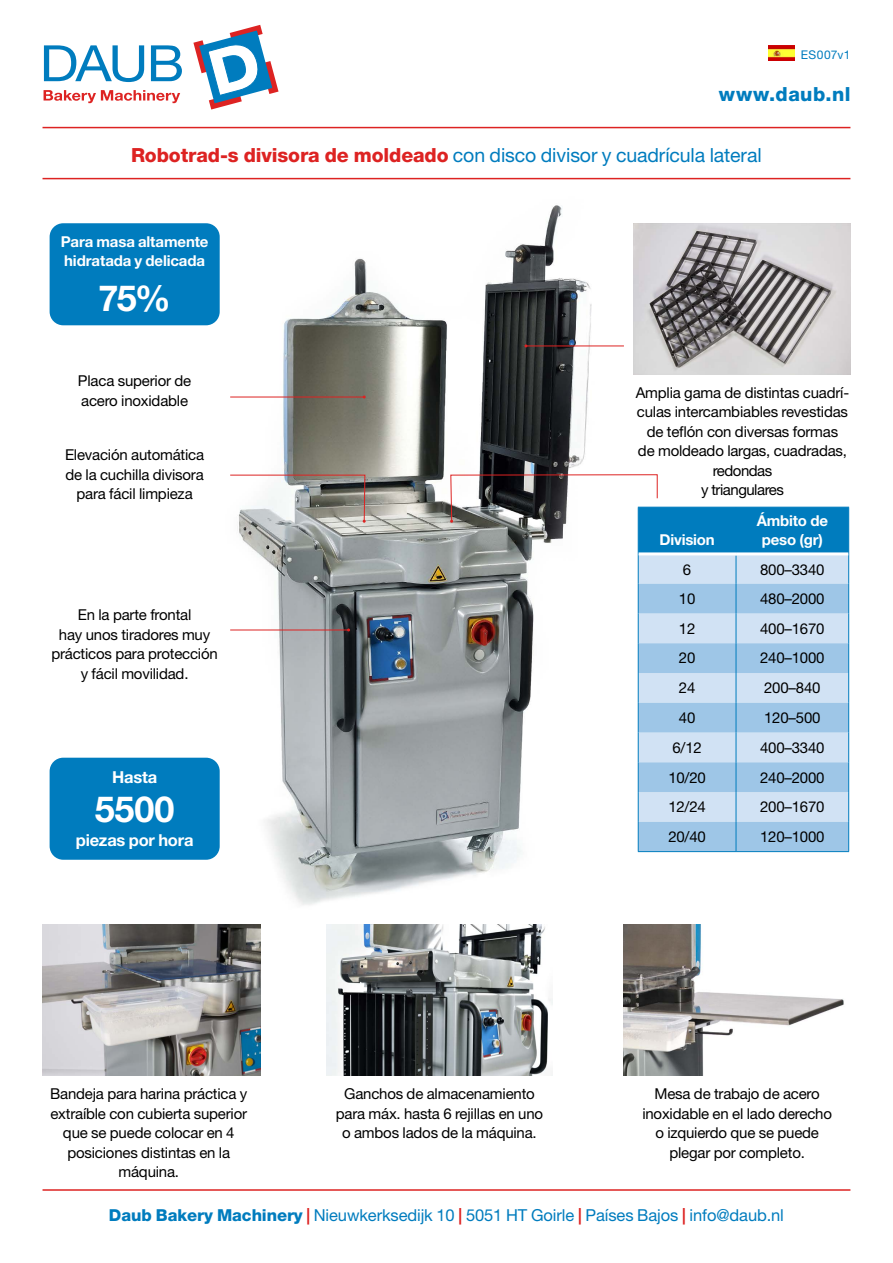
<style>
.page{position:relative;width:893px;height:1263px;background:#fff}
.page>*{position:absolute;margin:0;border:0;box-sizing:border-box;transform-origin:0 0}
.t1{font:700 36px "Helvetica Neue LT Std";letter-spacing:-.005em;color:#fff}
.t2{font:19.5px "Helvetica Neue LT Std";letter-spacing:-.005em;color:#007cbe}
.t3{font:800 19.5px "Helvetica Neue LT Std";letter-spacing:.02em;color:#007cbe}
.t4{font:16.5px "Helvetica Neue LT Std";letter-spacing:-.005em;color:#007cbe}
.t5{font:700 16.5px "Helvetica Neue LT Std";letter-spacing:-.01em;color:#fff}
.bijschrift{font:15px/19.5px "Helvetica Neue LT Std";letter-spacing:-.015em;color:#000;text-align:center}
.t6{font:700 15px/19.5px "Helvetica Neue LT Std";letter-spacing:-.01em;color:#fff;text-align:center}
.t7{font:12px "Helvetica Neue LT Std";letter-spacing:.02em;color:#007cbe}
.s1{font-weight:800;color:#dd2322}
.s2{font-weight:800}
.s3{font-weight:700;color:#dd2322}
</style>
<div class="page">
<img style="left:148px;top:205px;width:531px;height:700px">
<div style="left:50px;top:223px;width:170px;height:102px;background:#007cbe;border-radius:14px"></div>
<div style="left:50px;top:758px;width:170px;height:102px;background:#007cbe;border-radius:14px"></div>
<img style="left:43px;top:925px;width:218px;height:151px">
<img style="left:326px;top:925px;width:227px;height:151px">
<img style="left:624px;top:925px;width:220px;height:151px">
<img style="left:634px;top:223px;width:216px;height:151px">
<hr style="left:230px;top:630px;width:119px;height:1px;background:#dd2322">
<hr style="left:230px;top:397px;width:134px;height:1px;background:#dd2322">
<hr style="left:526px;top:346px;width:98px;height:1px;background:#dd2322">
<svg style="left:229px;top:474px;width:137px;height:49px"></svg>
<svg style="left:193px;top:25px;width:86px;height:85px"></svg>
<svg style="left:44px;top:45px;width:138px;height:37px"></svg>
<svg style="left:44px;top:90px;width:136px;height:13px"></svg>
<hr style="left:43px;top:1189px;width:807px;height:2px;background:#dd2322">
<hr style="left:43px;top:127px;width:807px;height:1px;background:#dd2322">
<hr style="left:43px;top:178px;width:807px;height:1px;background:#dd2322">
<svg style="left:639px;top:613px;width:209px;height:238px;background:#b6d3ed"></svg>
<svg style="left:450px;top:474px;width:399px;height:139px"></svg>
<hr style="left:638px;top:613px;width:1px;height:30px;background:#007cbe">
<hr style="left:736px;top:613px;width:1px;height:30px;background:#007cbe">
<hr style="left:848px;top:613px;width:1px;height:30px;background:#007cbe">
<hr style="left:638px;top:643px;width:1px;height:30px;background:#007cbe">
<hr style="left:736px;top:643px;width:1px;height:30px;background:#007cbe">
<hr style="left:848px;top:643px;width:1px;height:30px;background:#007cbe">
<hr style="left:638px;top:673px;width:1px;height:30px;background:#007cbe">
<hr style="left:736px;top:673px;width:1px;height:30px;background:#007cbe">
<hr style="left:848px;top:673px;width:1px;height:30px;background:#007cbe">
<svg style="left:638px;top:703px;width:1px;height:29px"></svg>
<svg style="left:736px;top:703px;width:1px;height:29px"></svg>
<svg style="left:848px;top:703px;width:1px;height:29px"></svg>
<hr style="left:638px;top:732px;width:1px;height:30px;background:#007cbe">
<hr style="left:736px;top:732px;width:1px;height:30px;background:#007cbe">
<hr style="left:848px;top:732px;width:1px;height:30px;background:#007cbe">
<hr style="left:638px;top:762px;width:1px;height:30px;background:#007cbe">
<hr style="left:736px;top:762px;width:1px;height:30px;background:#007cbe">
<hr style="left:848px;top:762px;width:1px;height:30px;background:#007cbe">
<hr style="left:638px;top:792px;width:1px;height:30px;background:#007cbe">
<hr style="left:736px;top:792px;width:1px;height:30px;background:#007cbe">
<hr style="left:848px;top:792px;width:1px;height:30px;background:#007cbe">
<svg style="left:638px;top:822px;width:1px;height:29px"></svg>
<svg style="left:736px;top:822px;width:1px;height:29px"></svg>
<svg style="left:848px;top:822px;width:1px;height:29px"></svg>
<hr style="left:638px;top:851px;width:98px;height:1px;background:#007cbe">
<hr style="left:736px;top:851px;width:113px;height:1px;background:#007cbe">
<hr style="left:639px;top:552px;width:97px;height:3px;background:#fff">
<hr style="left:736px;top:552px;width:112px;height:3px;background:#fff">
<img style="left:769px;top:45px;width:25px;height:16px">
<p class="t7" style="left:801px;top:47px;width:51px">ES007v1</p>
<h2 class="t3" style="left:719px;top:82px;width:133px">www.daub.nl</h2>
<p class="t2" style="left:131px;top:143px;width:632px"><span class="s1">Robotrad-s divisora de moldeado</span> con disco divisor y cuadrícula lateral</p>
<p class="t6" style="left:61px;top:232px;width:149px;text-align:left">Para masa altamente hidratada y delicada</p>
<p class="t1" style="left:99px;top:276px;width:74px">75%</p>
<p class="bijschrift" style="left:78px;top:371px;width:115px;text-align:left">Placa superior de acero inoxidable</p>
<p class="bijschrift" style="left:65px;top:445px;width:141px">Elevación automática de la cuchilla divisora para fácil limpieza</p>
<p class="bijschrift" style="left:51px;top:605px;width:168px">En la parte frontal<br>hay unos tiradores muy prácticos para protección y fácil movilidad.</p>
<p class="t5" style="left:112px;top:766px;width:47px">Hasta</p>
<p class="t1" style="left:95px;top:786px;width:81px">5500</p>
<p class="t5" style="left:76px;top:829px;width:119px">piezas por hora</p>
<p class="bijschrift" style="left:636px;top:382px;width:215px">Amplia gama de distintas cuadrí&shy;culas intercambiables revestidas de teflón con diversas formas<br>de moldeado largas, cuadradas, redondas<br>y triangulares</p>
<p class="t6" style="left:659px;top:530px;width:57px">Division</p>
<p class="t6" style="left:757px;top:510px;width:73px">Ámbito de peso (gr)</p>
<p class="bijschrift" style="left:683px;top:560px;width:10px">6</p>
<p class="bijschrift" style="left:760px;top:560px;width:66px">800–3340</p>
<p class="bijschrift" style="left:679px;top:589px;width:18px">10</p>
<p class="bijschrift" style="left:760px;top:589px;width:66px">480–2000</p>
<p class="bijschrift" style="left:679px;top:618px;width:18px">12</p>
<p class="bijschrift" style="left:760px;top:618px;width:66px">400–1670</p>
<p class="bijschrift" style="left:679px;top:648px;width:18px">20</p>
<p class="bijschrift" style="left:760px;top:648px;width:66px">240–1000</p>
<p class="bijschrift" style="left:679px;top:678px;width:18px">24</p>
<p class="bijschrift" style="left:764px;top:678px;width:58px">200–840</p>
<p class="bijschrift" style="left:679px;top:708px;width:18px">40</p>
<p class="bijschrift" style="left:764px;top:708px;width:58px">120–500</p>
<p class="bijschrift" style="left:672px;top:737px;width:31px">6/12</p>
<p class="bijschrift" style="left:760px;top:737px;width:66px">400–3340</p>
<p class="bijschrift" style="left:668px;top:767px;width:39px">10/20</p>
<p class="bijschrift" style="left:760px;top:767px;width:66px">240–2000</p>
<p class="bijschrift" style="left:668px;top:797px;width:39px">12/24</p>
<p class="bijschrift" style="left:760px;top:797px;width:66px">200–1670</p>
<p class="bijschrift" style="left:668px;top:827px;width:39px">20/40</p>
<p class="bijschrift" style="left:760px;top:827px;width:66px">120–1000</p>
<p class="bijschrift" style="left:50px;top:1084px;width:199px">Bandeja para harina práctica y extraíble con cubierta superior que se puede colocar en 4 posiciones distintas en la máquina.</p>
<p class="bijschrift" style="left:336px;top:1084px;width:209px">Ganchos de almacenamiento para máx. hasta 6 rejillas en uno o ambos lados de la máquina.</p>
<p class="bijschrift" style="left:642px;top:1084px;width:191px">Mesa de trabajo de acero inoxidable en el lado derecho o izquierdo que se puede plegar por completo.</p>
<p class="t4" style="left:109px;top:1205px;width:677px"><span class="s2">Daub Bakery Machinery</span> <span class="s3">|</span> Nieuwkerksedijk 10 <span class="s3">|</span> 5051 HT Goirle <span class="s3">|</span> Países Bajos <span class="s3">|</span> info@daub.nl</p>
</div>
